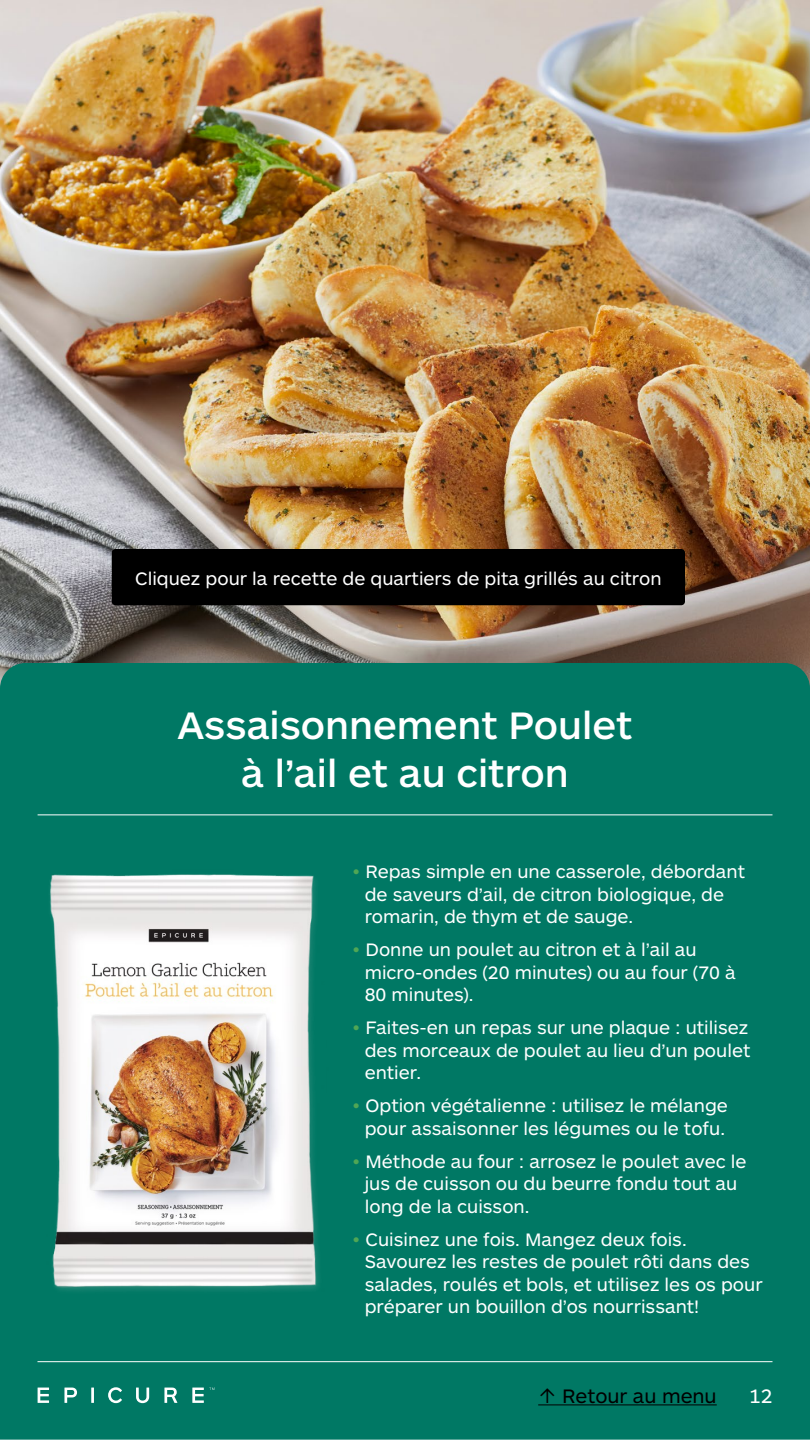
<style>
.page{position:relative;width:810px;height:1440px;background:#fff}
.page>*{position:absolute;margin:0;border:0;box-sizing:border-box;transform-origin:0 0}
.t1{font:500 39.75px/47.7px "ARS Maquette Pro";color:#fff;text-align:center}
.t2{font:20.25px "ARS Maquette Pro";color:#000}
.t3{font:20.25px "ARS Maquette Pro";color:#fff}
.t4{font:18.75px/22.5px "ARS Maquette Pro";color:#fff}
.s1{color:#50a655}
</style>
<div class="page">
<img style="left:0;top:0;width:810px;height:633px">
<div style="left:0;top:633px;width:810px;height:807px;background:#000;opacity:.17"></div>
<div style="left:0;top:663px;width:810px;height:777px;background:#007864"></div>
<hr style="left:38px;top:1361px;width:734px;height:1px;background:#fff">
<div style="left:112px;top:549px;width:573px;height:56px;background:#000;border-radius:4px"></div>
<img style="left:33px;top:869px;width:302px;height:429px">
<hr style="left:538px;top:1404px;width:179px;height:1px;background:#000">
<svg style="left:38px;top:1388px;width:11px;height:15px"></svg>
<svg style="left:64px;top:1388px;width:13px;height:15px"></svg>
<hr style="left:91px;top:1388px;width:3px;height:15px;background:#fff">
<svg style="left:136px;top:1388px;width:13px;height:15px"></svg>
<svg style="left:164px;top:1388px;width:13px;height:15px"></svg>
<svg style="left:192px;top:1388px;width:23px;height:15px"></svg>
<svg style="left:108px;top:1387px;width:14px;height:16px"></svg>
<hr style="left:38px;top:814px;width:734px;height:1px;background:#fff">
<p class="t4" style="left:135px;top:566px;width:528px">Cliquez pour la recette de quartiers de pita grillés au citron</p>
<h1 class="t1" style="left:177px;top:700px;width:457px">Assaisonnement Poulet à l’ail et au citron</h1>
<p class="t4" style="left:365px;top:860px;width:382px;text-indent:-12px"><span class="s1">•</span> Repas simple en une casserole, débordant de saveurs d’ail, de citron biologique, de romarin, de thym et de sauge.</p>
<p class="t4" style="left:365px;top:938px;width:373px;text-indent:-12px"><span class="s1">•</span> Donne un poulet au citron et à l’ail au micro-ondes (20 minutes) ou au four (70 à<br>80 minutes).</p>
<p class="t4" style="left:365px;top:1016px;width:387px;text-align:justify;text-indent:-12px"><span class="s1">•</span> Faites-en un repas sur une plaque : utilisez des morceaux de poulet au lieu d’un poulet entier.</p>
<p class="t4" style="left:353px;top:1094px;width:377px;text-align:center"><span class="s1">•</span> Option végétalienne : utilisez le mélange pour assaisonner les légumes ou le tofu.</p>
<p class="t4" style="left:365px;top:1149px;width:383px;text-indent:-12px"><span class="s1">•</span> Méthode au four : arrosez le poulet avec le jus de cuisson ou du beurre fondu tout au long de la cuisson.</p>
<p class="t4" style="left:365px;top:1227px;width:400px;text-indent:-12px"><span class="s1">•</span> Cuisinez une fois. Mangez deux fois.<br>Savourez les restes de poulet rôti dans des salades, roulés et bols, et utilisez les os pour préparer un bouillon d’os nourrissant!</p>
<p class="t2" style="left:538px;top:1383px;width:180px">↑ Retour au menu</p>
<p class="t3" style="left:749px;top:1383px;width:25px">12</p>
</div>
